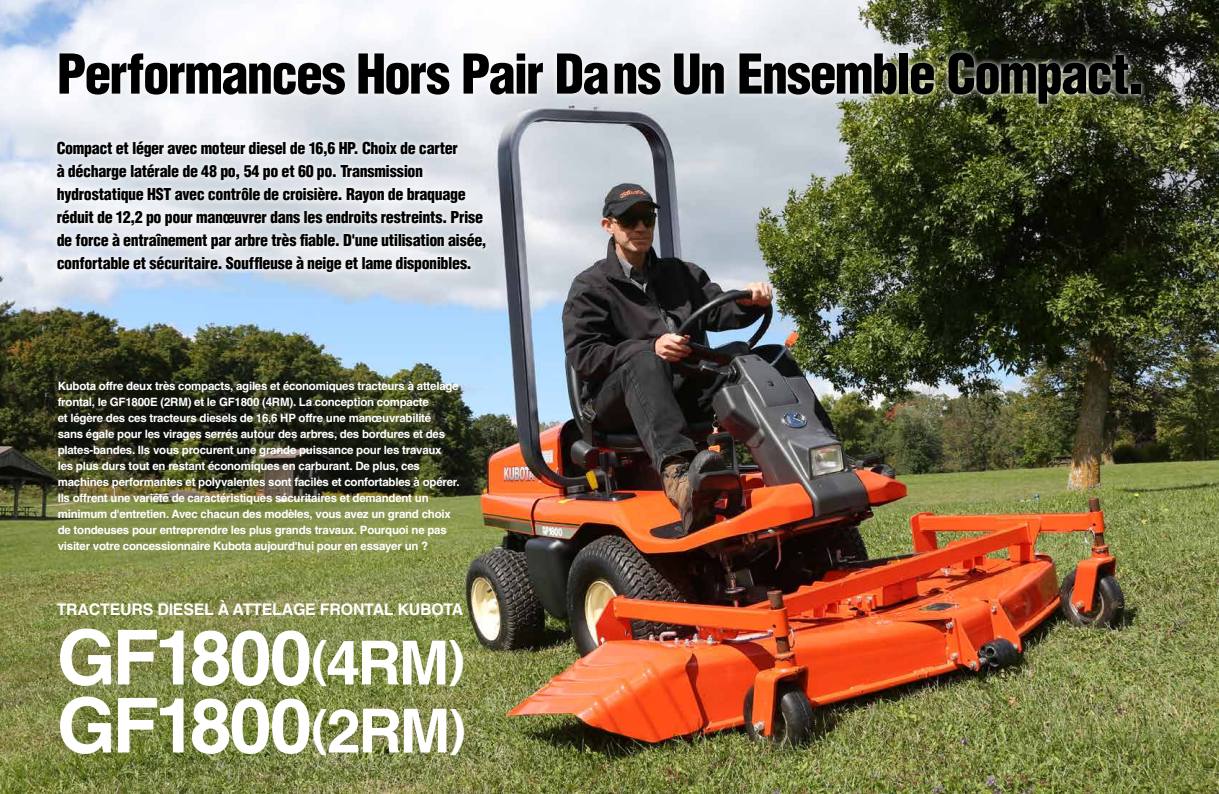
<style>
.page{position:relative;width:1219px;height:794px;background:#fff}
.page>*{position:absolute;margin:0;border:0;box-sizing:border-box;transform-origin:0 0}
.t1{font:700 76px/68px "Helvetica";letter-spacing:-.045em;color:#fff}
.t2{font:900 condensed 53.5px "Helvetica";letter-spacing:-.035em;color:#000}
.t3{font:900 condensed 16px/23px "Helvetica";letter-spacing:-.02em;color:#000}
.t4{font:700 16px "Helvetica";letter-spacing:-.015em;color:#fff}
.t5{font:700 11.5px/16px "Helvetica";letter-spacing:-.02em;color:#fff}
.s1{font-size:49px}
.s2{font-size:61px}
</style>
<div class="page">
<img style="left:0;top:0;width:1219px;height:794px">
<div style="left:53px;top:47px;width:1093px;height:63px;background:#fff;opacity:.75"></div>
<div style="left:51px;top:136px;width:441px;height:142px;background:#fff;opacity:.75"></div>
<h2 class="t2" style="left:57px;top:40px;width:1089px">Performances Hors Pair Dans Un Ensemble Compact.</h2>
<p class="t3" style="left:57px;top:137px;width:432px">Compact et léger avec moteur diesel de 16,6 HP. Choix de carter<br>à décharge latérale de 48 po, 54 po et 60 po. Transmission hydrostatique HST avec contrôle de croisière. Rayon de braquage réduit de 12,2 po pour manœuvrer dans les endroits restreints. Prise de force à entraînement par arbre très fiable. D'une utilisation aisée, confortable et sécuritaire. Souffleuse à neige et lame disponibles.</p>
<p class="t5" style="left:58px;top:378px;width:404px">Kubota offre deux très compacts, agiles et économiques tracteurs à attelage frontal, le GF1800E (2RM) et le GF1800 (4RM). La conception compacte<br>et légère des ces tracteurs diesels de 16,6 HP offre une manœuvrabilité<br>sans égale pour les virages serrés autour des arbres, des bordures et des plates-bandes. Ils vous procurent une grande puissance pour les travaux les plus durs tout en restant économiques en carburant. De plus, ces machines performantes et polyvalentes sont faciles et confortables à opérer.<br>Ils offrent une variété de caractéristiques sécuritaires et demandent un minimum d'entretien. Avec chacun des modèles, vous avez un grand choix de tondeuses pour entreprendre les plus grands travaux. Pourquoi ne pas visiter votre concessionnaire Kubota aujourd'hui pour en essayer un ?</p>
<h3 class="t4" style="left:57px;top:599px;width:408px">TRACTEURS DIESEL À ATTELAGE FRONTAL KUBOTA</h3>
<h1 class="t1" style="left:57px;top:622px;width:411px">GF1800<span class="s1">(</span><span class="s2">4RM</span><span class="s1">)<br></span>GF1800<span class="s1">(</span><span class="s2">2RM</span><span class="s1">)</span></h1>
</div>
